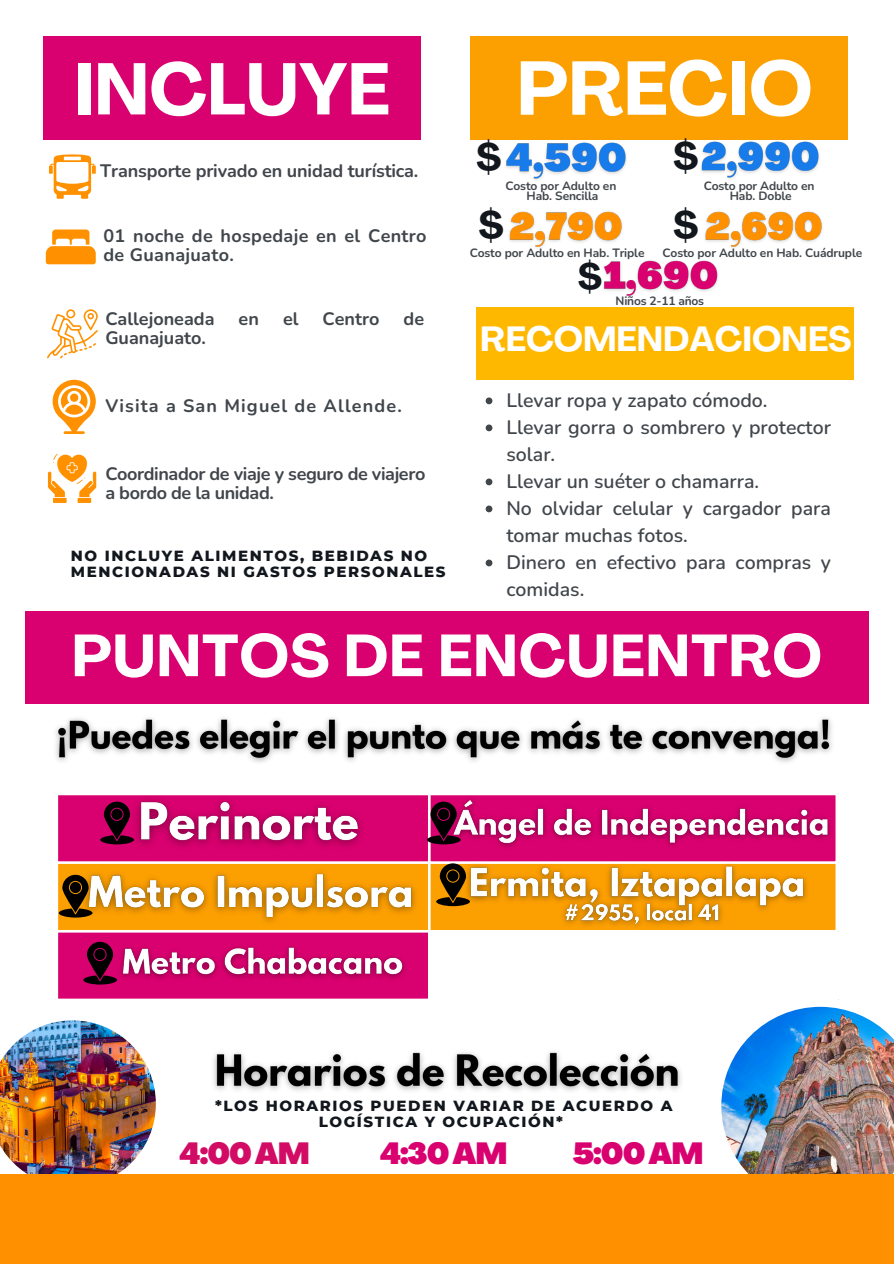
<style>
.page{position:relative;width:894px;height:1264px;background:#fff}
.page>*{position:absolute;margin:0;border:0;box-sizing:border-box;transform-origin:0 0}
.t1{font:700 75px "Agrandir";color:#fff}
.t2{font:700 72px "Agrandir";color:#fff}
.t3{font:700 58.5px "Agrandir";letter-spacing:.015em;color:#fff}
.t4{font:700 37.5px "Agrandir";color:#11171d}
.t5{font:700 36px "Agrandir";color:#11171d}
.t6{font:700 34.5px "Agrandir";color:#fff}
.t7{font:900 30px "Agrandir";letter-spacing:-.035em;color:#d9006f}
.t8{font:900 30px "Agrandir";color:#d20c65}
.t9{font:600 19.5px/27px "Nunito";color:#41464b}
.t10{font:700 18px "Nunito";color:#41464b}
.t11{font:700 18px "Nunito";letter-spacing:-.02em;color:#41464b}
.t12{font:700 18px/19.2px "Nunito";letter-spacing:.02em;color:#41464b}
.t13{font:700 18px "Nunito";letter-spacing:.065em;color:#41464b}
.t14{font:800 15px/15.8px "Montserrat";letter-spacing:.105em;color:#11171d}
.t15{font:700 12px "Nunito";letter-spacing:-.01em;color:#41464b}
</style>
<div class="page">
<img style="left:0;top:1020px;width:156px;height:154px">
<img style="left:721px;top:1006px;width:172px;height:168px">
<div style="left:0;top:1174px;width:893px;height:89px;background:#ff9100"></div>
<div style="left:43px;top:36px;width:378px;height:104px;background:#d9006f"></div>
<div style="left:470px;top:36px;width:377px;height:104px;background:#fc9f00"></div>
<div style="left:475px;top:307px;width:378px;height:73px;background:#ffb800"></div>
<div style="left:25px;top:611px;width:843px;height:92px;background:#d9006f"></div>
<svg style="left:48px;top:454px;width:48px;height:49px"></svg>
<svg style="left:49px;top:154px;width:47px;height:45px"></svg>
<div style="left:58px;top:795px;width:777px;height:203px;background:#d9006f"></div>
<div style="left:58px;top:864px;width:777px;height:66px;background:#fc9f00"></div>
<div style="left:429px;top:931px;width:407px;height:69px;background:#fff"></div>
<hr style="left:428px;top:795px;width:2px;height:203px;background:#fff">
<hr style="left:55px;top:861px;width:782px;height:3px;background:#fff">
<hr style="left:55px;top:930px;width:782px;height:2px;background:#fff">
<img style="left:126px;top:795px;width:247px;height:61px">
<img style="left:77px;top:863px;width:347px;height:67px">
<img style="left:112px;top:939px;width:300px;height:47px">
<img style="left:443px;top:795px;width:393px;height:60px">
<img style="left:459px;top:856px;width:356px;height:74px">
<svg style="left:100px;top:801px;width:34px;height:43px"></svg>
<div style="left:111px;top:808px;width:11px;height:12px;background:#000;border-radius:50%"></div>
<svg style="left:59px;top:874px;width:33px;height:43px"></svg>
<div style="left:70px;top:881px;width:11px;height:12px;background:#000;border-radius:50%"></div>
<svg style="left:83px;top:941px;width:34px;height:43px"></svg>
<svg style="left:94px;top:948px;width:12px;height:12px"></svg>
<svg style="left:436px;top:863px;width:34px;height:43px"></svg>
<div style="left:447px;top:870px;width:11px;height:11px;background:#000;border-radius:50%"></div>
<svg style="left:427px;top:801px;width:33px;height:43px"></svg>
<div style="left:438px;top:808px;width:11px;height:12px;background:#000;border-radius:50%"></div>
<svg style="left:47px;top:309px;width:51px;height:50px"></svg>
<svg style="left:53px;top:380px;width:42px;height:54px"></svg>
<svg style="left:46px;top:229px;width:49px;height:35px"></svg>
<svg style="left:485px;top:397px;width:7px;height:7px"></svg>
<svg style="left:485px;top:424px;width:7px;height:7px"></svg>
<svg style="left:485px;top:478px;width:7px;height:7px"></svg>
<svg style="left:485px;top:505px;width:7px;height:7px"></svg>
<svg style="left:485px;top:559px;width:7px;height:7px"></svg>
<img style="left:505px;top:142px;width:122px;height:38px">
<img style="left:603px;top:260px;width:115px;height:37px">
<img style="left:55px;top:718px;width:777px;height:44px">
<img style="left:213px;top:1052px;width:468px;height:39px">
<img style="left:701px;top:141px;width:118px;height:38px">
<img style="left:509px;top:211px;width:114px;height:37px">
<img style="left:705px;top:211px;width:118px;height:37px">
<h1 class="t2" style="left:74px;top:60px;width:317px">INCLUYE</h1>
<p class="t1" style="left:516px;top:58px;width:297px">PRECIO</p>
<p class="t10" style="left:100px;top:158px;width:319px">Transporte privado en unidad turística.</p>
<p class="t12" style="left:103px;top:226px;width:324px">01 noche de hospedaje en el Centro de Guanajuato.</p>
<p class="t10" style="left:105px;top:306px;width:111px">Callejoneada</p>
<p class="t10" style="left:238px;top:306px;width:22px">en</p>
<p class="t10" style="left:283px;top:306px;width:17px">el</p>
<p class="t10" style="left:322px;top:306px;width:58px">Centro</p>
<p class="t10" style="left:403px;top:306px;width:22px">de</p>
<p class="t10" style="left:105px;top:326px;width:102px">Guanajuato.</p>
<p class="t13" style="left:105px;top:394px;width:298px">Visita a San Miguel de Allende.</p>
<p class="t11" style="left:105px;top:462px;width:321px">Coordinador de viaje y seguro de viajero</p>
<p class="t11" style="left:105px;top:481px;width:170px">a bordo de la unidad.</p>
<p class="t14" style="left:71px;top:548px;width:376px">NO INCLUYE ALIMENTOS, BEBIDAS NO<br>MENCIONADAS NI GASTOS PERSONALES</p>
<p class="t4" style="left:476px;top:142px;width:27px">$</p>
<p class="t15" style="left:505px;top:178px;width:112px">Costo por Adulto en</p>
<h4 class="t15" style="left:526px;top:188px;width:73px">Hab. Sencilla</h4>
<p class="t4" style="left:673px;top:141px;width:27px">$</p>
<p class="t15" style="left:703px;top:178px;width:112px">Costo por Adulto en</p>
<p class="t15" style="left:729px;top:188px;width:63px">Hab. Doble</p>
<p class="t4" style="left:478px;top:210px;width:27px">$</p>
<p class="t4" style="left:673px;top:210px;width:27px">$</p>
<p class="t15" style="left:469px;top:244px;width:176px">Costo por Adulto en Hab. Triple</p>
<p class="t15" style="left:662px;top:244px;width:201px">Costo por Adulto en Hab. Cuádruple</p>
<h2 class="t5" style="left:577px;top:262px;width:26px">$</h2>
<p class="t15" style="left:615px;top:293px;width:90px">Niños 2-11 años</p>
<p class="t6" style="left:480px;top:325px;width:372px">RECOMENDACIONES</p>
<p class="t9" style="left:506px;top:386px;width:262px">Llevar ropa y zapato cómodo.</p>
<p class="t9" style="left:506px;top:413px;width:326px">Llevar gorra o sombrero y protector solar.</p>
<p class="t9" style="left:506px;top:467px;width:254px">Llevar un suéter o chamarra.</p>
<p class="t9" style="left:506px;top:494px;width:326px">No olvidar celular y cargador para tomar muchas fotos.</p>
<p class="t9" style="left:506px;top:548px;width:326px">Dinero en efectivo para compras y comidas.</p>
<p class="t3" style="left:72px;top:632px;width:751px">PUNTOS DE ENCUENTRO</p>
<p class="t14" style="left:215px;top:1097px;width:459px;text-align:center">*LOS HORARIOS PUEDEN VARIAR DE ACUERDO A<br>LOGÍSTICA Y OCUPACIÓN*</p>
<p class="t8" style="left:179px;top:1141px;width:132px">4:00AM</p>
<p class="t7" style="left:380px;top:1141px;width:129px">4:30AM</p>
<p class="t7" style="left:572px;top:1141px;width:132px">5:00AM</p>
</div>
